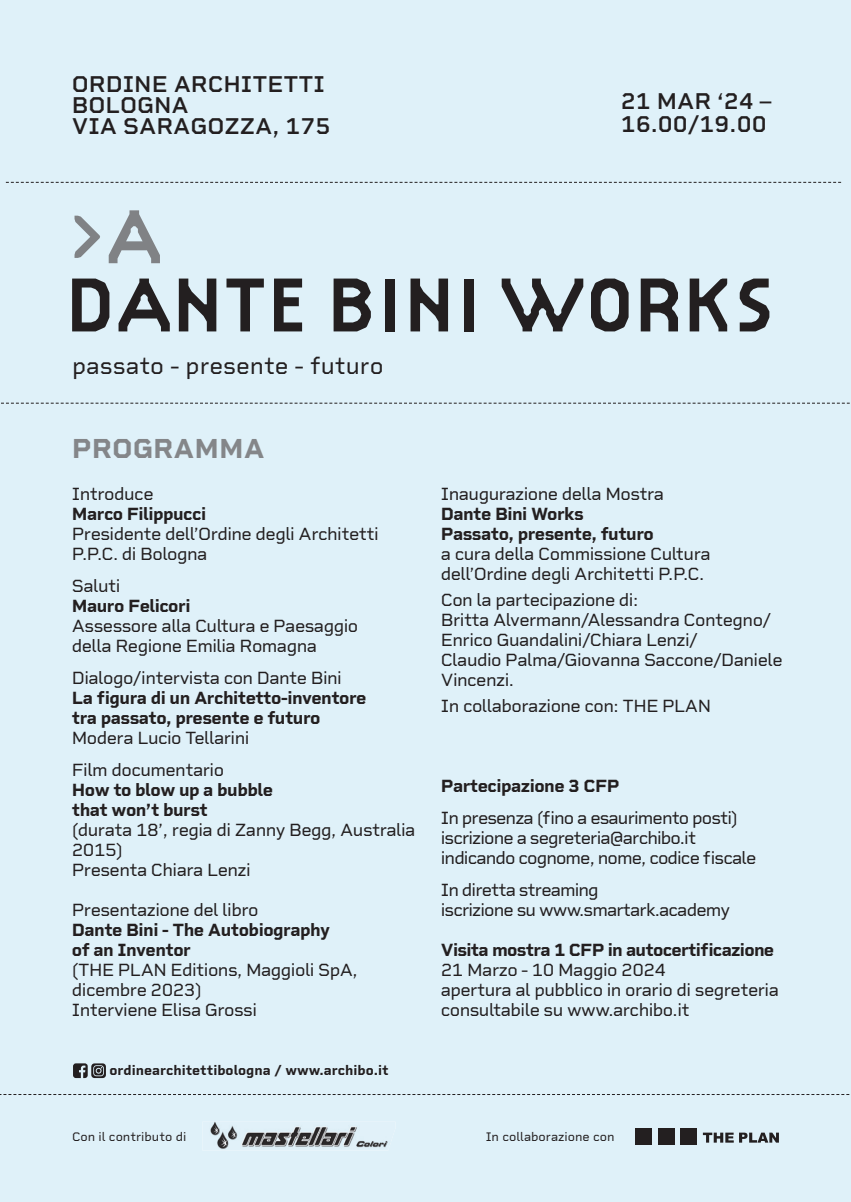
<style>
.page{position:relative;width:851px;height:1202px;background:#fff}
.page>*{position:absolute;margin:0;border:0;box-sizing:border-box;transform-origin:0 0}
.t1{font:700 79.2px "Citizen";letter-spacing:.02em;color:#231f20}
.t2{font:700 28px "Rigid Square";color:#848689}
.t3{font:24px "Rigid Square";color:#231f20}
.t4{font:600 23.2px/21.2px "Rigid Square";color:#231f20}
.t5{font:18px/20px "Rigid Square";letter-spacing:-.03em;color:#231f20}
.t6{font:700 18px/20px "Rigid Square";letter-spacing:-.03em;color:#231f20}
.t7{font:18px/20px "Rigid Square";letter-spacing:-.05em;color:#231f20}
.t8{font:700 14px "Rigid Square";color:#231f20}
.t9{font:12.6px "Rigid Square";color:#231f20}
</style>
<div class="page">
<div style="left:0;top:0;width:850px;height:1202px;background:#dff1f9"></div>
<svg style="left:6px;top:182px;width:835px;height:1px"></svg>
<svg style="left:74px;top:210px;width:86px;height:53px;background:#becad1"></svg>
<svg style="left:0;top:403px;width:849px;height:1px"></svg>
<svg style="left:0;top:1094px;width:850px;height:1px"></svg>
<svg style="left:73px;top:1063px;width:33px;height:15px"></svg>
<svg style="left:702px;top:1133px;width:31px;height:10px"></svg>
<svg style="left:739px;top:1133px;width:39px;height:10px"></svg>
<div style="left:635px;top:1128px;width:17px;height:16px;background:#231f20"></div>
<div style="left:657px;top:1128px;width:17px;height:16px;background:#231f20"></div>
<div style="left:680px;top:1128px;width:17px;height:16px;background:#231f20"></div>
<img style="left:202px;top:1122px;width:193px;height:28px">
<p class="t4" style="left:72px;top:73px;width:260px">ORDINE ARCHITETTI<br>BOLOGNA<br>VIA SARAGOZZA, 175</p>
<p class="t4" style="left:620px;top:89px;width:152px;line-height:23.2px">21 MAR ‘24 _<br>16.00/19.00</p>
<h1 class="t1" style="left:66px;top:258px;width:709px">DANTE BINI WORKS</h1>
<h3 class="t3" style="left:72px;top:351px;width:313px">passato - presente - futuro</h3>
<h2 class="t2" style="left:72px;top:432px;width:194px">PROGRAMMA</h2>
<p class="t5" style="left:72px;top:484px;width:83px">Introduce</p>
<p class="t6" style="left:72px;top:504px;width:136px">Marco Filippucci</p>
<p class="t5" style="left:72px;top:524px;width:308px">Presidente dell’Ordine degli Architetti<br>P.P.C. di Bologna</p>
<p class="t5" style="left:72px;top:576px;width:50px">Saluti</p>
<p class="t6" style="left:72px;top:596px;width:120px">Mauro Felicori</p>
<p class="t5" style="left:72px;top:616px;width:288px">Assessore alla Cultura e Paesaggio della Regione Emilia Romagna</p>
<p class="t5" style="left:72px;top:668px;width:271px">Dialogo/intervista con Dante Bini</p>
<p class="t6" style="left:72px;top:688px;width:296px">La figura di un Architetto-inventore tra passato, presente e futuro</p>
<p class="t5" style="left:72px;top:722px;width:179px;line-height:32px">Modera Lucio Tellarini<br>Film documentario</p>
<p class="t6" style="left:72px;top:780px;width:203px">How to blow up a bubble that won’t burst</p>
<p class="t5" style="left:72px;top:820px;width:345px">(durata 18’, regia di Zanny Begg, Australia<br>2015)<br>Presenta Chiara Lenzi</p>
<p class="t5" style="left:72px;top:900px;width:188px">Presentazione del libro</p>
<p class="t6" style="left:72px;top:920px;width:260px">Dante Bini - The Autobiography of an Inventor</p>
<p class="t5" style="left:72px;top:960px;width:287px">(THE PLAN Editions, Maggioli SpA, dicembre 2023)<br>Interviene Elisa Grossi</p>
<p class="t8" style="left:109px;top:1061px;width:281px">ordinearchitettibologna / www.archibo.it</p>
<p class="t5" style="left:441px;top:484px;width:225px">Inaugurazione della Mostra</p>
<p class="t6" style="left:441px;top:504px;width:214px">Dante Bini Works<br>Passato, presente, futuro</p>
<p class="t5" style="left:441px;top:543px;width:271px">a cura della Commissione Cultura dell’Ordine degli Architetti P.P.C.</p>
<p class="t5" style="left:441px;top:589px;width:343px">Con la partecipazione di:<br>Britta Alvermann/Alessandra Contegno/<br>Enrico Guandalini/Chiara Lenzi/<br>Claudio Palma/Giovanna Saccone/Daniele<br>Vincenzi.</p>
<p class="t5" style="left:441px;top:695px;width:272px">In collaborazione con: THE PLAN</p>
<p class="t6" style="left:441px;top:776px;width:180px">Partecipazione 3 CFP</p>
<p class="t7" style="left:441px;top:807px;width:317px">In presenza (fino a esaurimento posti) iscrizione a segreteria@archibo.it indicando cognome, nome, codice fiscale</p>
<p class="t7" style="left:441px;top:879px;width:291px">In diretta streaming<br>iscrizione su www.smartark.academy</p>
<p class="t6" style="left:441px;top:940px;width:335px">Visita mostra 1 CFP in autocertificazione</p>
<p class="t5" style="left:441px;top:959px;width:339px">21 Marzo - 10 Maggio 2024<br>apertura al pubblico in orario di segreteria consultabile su www.archibo.it</p>
<p class="t9" style="left:72px;top:1129px;width:116px">Con il contributo di</p>
<p class="t9" style="left:485px;top:1129px;width:130px">In collaborazione con</p>
</div>
